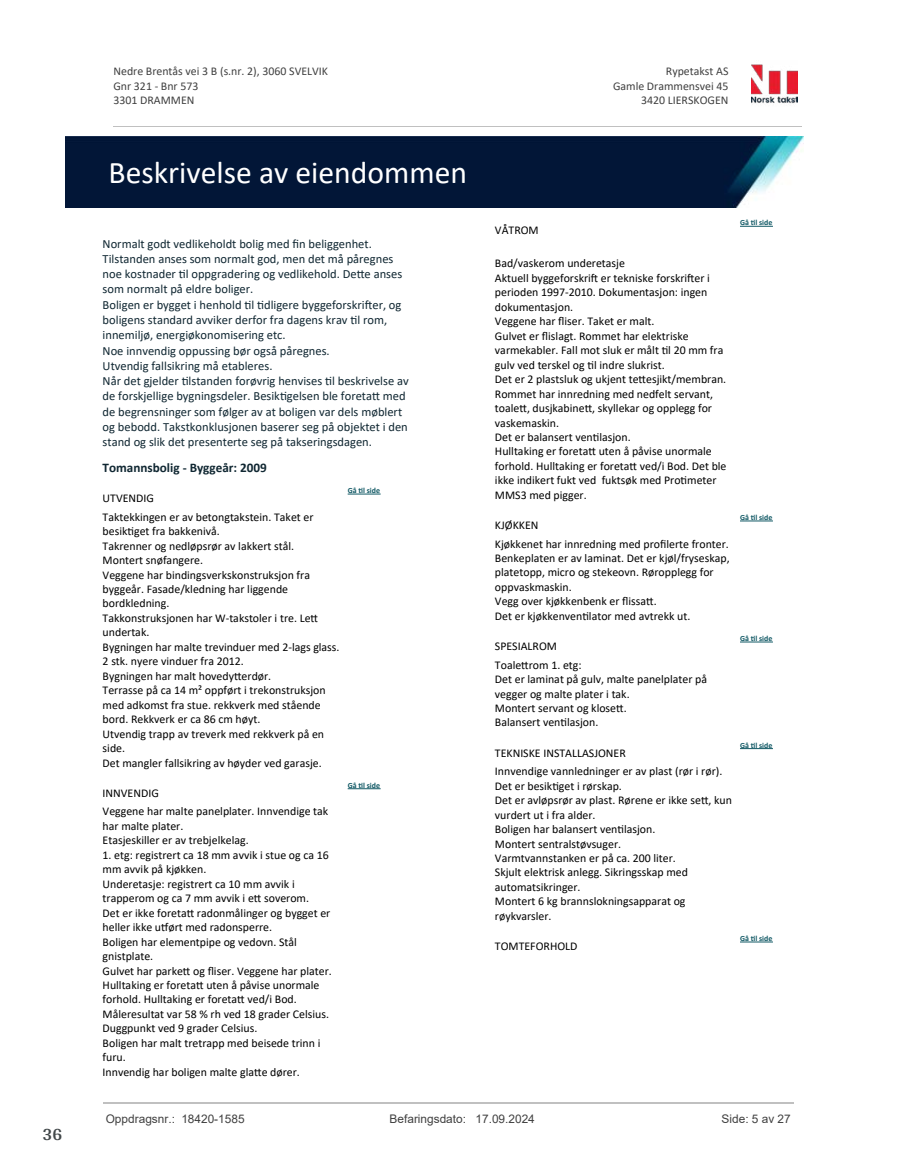
<style>
.page{position:relative;width:915px;height:1172px;background:#fff}
.page>*{position:absolute;margin:0;border:0;box-sizing:border-box;transform-origin:0 0}
.t1{font:31.65px "Calibri";color:#fff}
.t2{font:700 18px "Arya";color:#414749}
.t3{font:700 13.2px "Calibri";color:#102732}
.t4{font:12.45px/15.3px "Calibri";color:#102732}
.t5{font:11.85px/14.4px "Calibri";color:#000}
.t6{font:11.85px/14.5px "Calibri";color:#404040}
.t7{font:11.85px "Arial";color:#404040}
.t8{font:700 7.95px "Calibri";color:#115965}
</style>
<div class="page">
<hr style="left:347px;top:494px;width:33px;height:1px;background:#115965">
<hr style="left:347px;top:788px;width:33px;height:1px;background:#115965">
<hr style="left:739px;top:226px;width:33px;height:1px;background:#115965">
<hr style="left:739px;top:521px;width:33px;height:1px;background:#115965">
<hr style="left:739px;top:642px;width:33px;height:1px;background:#115965">
<hr style="left:739px;top:748px;width:33px;height:1px;background:#115965">
<hr style="left:739px;top:942px;width:33px;height:1px;background:#115965">
<img style="left:751px;top:64px;width:46px;height:40px">
<hr style="left:113px;top:127px;width:688px;height:1px;background:#c0c0c0">
<img style="left:65px;top:137px;width:738px;height:71px">
<hr style="left:103px;top:1102px;width:690px;height:1px;background:#c0c0c0">
<h2 class="t2" style="left:43px;top:1123px;width:21px">36</h2>
<p class="t6" style="left:113px;top:64px;width:216px">Nedre Brentås vei 3 B (s.nr. 2), 3060 SVELVIK<br>Gnr 321 - Bnr 573<br>3301 DRAMMEN</p>
<p class="t6" style="left:665px;top:64px;width:64px">Rypetakst AS</p>
<p class="t6" style="left:613px;top:78px;width:117px">Gamle Drammensvei 45</p>
<p class="t6" style="left:641px;top:93px;width:89px">3420 LIERSKOGEN</p>
<h1 class="t1" style="left:109px;top:150px;width:360px">Beskrivelse av eiendommen</h1>
<p class="t4" style="left:103px;top:235px;width:307px">Normalt godt vedlikeholdt bolig med 昀椀n beliggenhet.<br>Tilstanden anses som normalt god, men det må påregnes noe kostnader 琀椀l oppgradering og vedlikehold. De琀琀e anses som normalt på eldre boliger.<br>Boligen er bygget i henhold 琀椀l 琀椀dligere byggeforskri昀琀er, og boligens standard avviker derfor fra dagens krav 琀椀l rom, innemiljø, energiøkonomisering etc.<br>Noe innvendig oppussing bør også påregnes.<br>Utvendig fallsikring må etableres.<br>Når det gjelder 琀椀lstanden forøvrig henvises 琀椀l beskrivelse av de forskjellige bygningsdeler. Besik琀椀gelsen ble foreta琀琀 med de begrensninger som følger av at boligen var dels møblert og bebodd. Takstkonklusjonen baserer seg på objektet i den stand og slik det presenterte seg på takseringsdagen.</p>
<p class="t3" style="left:103px;top:458px;width:166px">Tomannsbolig - Byggeår: 2009</p>
<p class="t5" style="left:103px;top:491px;width:53px">UTVENDIG</p>
<p class="t8" style="left:347px;top:485px;width:34px">Gå 琀椀l side</p>
<p class="t5" style="left:103px;top:509px;width:238px">Taktekkingen er av betongtakstein. Taket er besik琀椀get fra bakkenivå.<br>Takrenner og nedløpsrør av lakkert stål.<br>Montert snøfangere.<br>Veggene har bindingsverkskonstruksjon fra byggeår. Fasade/kledning har liggende bordkledning.<br>Takkonstruksjonen har W-takstoler i tre. Le琀琀undertak.<br>Bygningen har malte trevinduer med 2-lags glass.<br>2 stk. nyere vinduer fra 2012.<br>Bygningen har malt hovedy琀琀erdør.<br>Terrasse på ca 14 m² oppført i trekonstruksjon med adkomst fra stue. rekkverk med stående bord. Rekkverk er ca 86 cm høyt.<br>Utvendig trapp av treverk med rekkverk på en side.<br>Det mangler fallsikring av høyder ved garasje.</p>
<p class="t5" style="left:103px;top:785px;width:58px">INNVENDIG</p>
<p class="t5" style="left:103px;top:804px;width:227px">Veggene har malte panelplater. Innvendige tak har malte plater.<br>Etasjeskiller er av trebjelkelag.</p>
<p class="t5" style="left:103px;top:847px;width:230px">1. etg: registrert ca 18 mm avvik i stue og ca 16 mm avvik på kjøkken.<br>Underetasje: registrert ca 10 mm avvik i trapperom og ca 7 mm avvik i e琀琀 soverom.<br>Det er ikke foreta琀琀 radonmålinger og bygget er heller ikke u琀昀ørt med radonsperre.<br>Boligen har elementpipe og vedovn. Stål gnistplate.<br>Gulvet har parke琀琀 og 昀氀iser. Veggene har plater.<br>Hulltaking er foreta琀琀 uten å påvise unormale forhold. Hulltaking er foreta琀琀 ved/i Bod.<br>Måleresultat var 58 % rh ved 18 grader Celsius.<br>Duggpunkt ved 9 grader Celsius.<br>Boligen har malt tretrapp med beisede trinn i furu.<br>Innvendig har boligen malte gla琀琀e dører.</p>
<p class="t8" style="left:347px;top:779px;width:34px">Gå 琀椀l side</p>
<p class="t5" style="left:495px;top:223px;width:45px">VÅTROM</p>
<p class="t8" style="left:739px;top:217px;width:34px">Gå 琀椀l side</p>
<p class="t5" style="left:495px;top:256px;width:233px">Bad/vaskerom underetasje<br>Aktuell byggeforskri昀琀 er tekniske forskri昀琀er i perioden 1997-2010. Dokumentasjon: ingen dokumentasjon.<br>Veggene har 昀氀iser. Taket er malt.<br>Gulvet er 昀氀islagt. Rommet har elektriske varmekabler. Fall mot sluk er målt 琀椀l 20 mm fra gulv ved terskel og 琀椀l indre slukrist.<br>Det er 2 plastsluk og ukjent te琀琀esjikt/membran.<br>Rommet har innredning med nedfelt servant, toale琀琀, dusjkabine琀琀, skyllekar og opplegg for vaskemaskin.<br>Det er balansert ven琀椀lasjon.<br>Hulltaking er foreta琀琀 uten å påvise unormale forhold. Hulltaking er foreta琀琀 ved/i Bod. Det ble ikke indikert fukt ved fuktsøk med Pro琀椀meter MMS3 med pigger.</p>
<p class="t5" style="left:495px;top:518px;width:45px">KJØKKEN</p>
<p class="t5" style="left:495px;top:536px;width:236px">Kjøkkenet har innredning med pro昀椀lerte fronter.<br>Benkeplaten er av laminat. Det er kjøl/fryseskap, platetopp, micro og stekeovn. Røropplegg for oppvaskmaskin.<br>Vegg over kjøkkenbenk er 昀氀issa琀琀.<br>Det er kjøkkenven琀椀lator med avtrekk ut.</p>
<p class="t5" style="left:495px;top:639px;width:63px">SPESIALROM</p>
<p class="t5" style="left:495px;top:657px;width:213px">Toale琀琀rom 1. etg:<br>Det er laminat på gulv, malte panelplater på vegger og malte plater i tak.<br>Montert servant og klose琀琀.<br>Balansert ven琀椀lasjon.</p>
<p class="t5" style="left:495px;top:745px;width:132px">TEKNISKE INSTALLASJONER</p>
<p class="t5" style="left:495px;top:764px;width:238px">Innvendige vannledninger er av plast (rør i rør).<br>Det er besik琀椀get i rørskap.<br>Det er avløpsrør av plast. Rørene er ikke se琀琀, kun vurdert ut i fra alder.<br>Boligen har balansert ven琀椀lasjon.<br>Montert sentralstøvsuger.<br>Varmtvannstanken er på ca. 200 liter.<br>Skjult elektrisk anlegg. Sikringsskap med automatsikringer.<br>Montert 6 kg brannslokningsapparat og røykvarsler.</p>
<p class="t5" style="left:495px;top:939px;width:84px">TOMTEFORHOLD</p>
<p class="t8" style="left:739px;top:512px;width:34px">Gå 琀椀l side</p>
<p class="t8" style="left:739px;top:633px;width:34px">Gå 琀椀l side</p>
<p class="t8" style="left:739px;top:739px;width:34px">Gå 琀椀l side</p>
<p class="t8" style="left:739px;top:933px;width:34px">Gå 琀椀l side</p>
<p class="t7" style="left:106px;top:1111px;width:140px">Oppdragsnr.: 18420-1585</p>
<p class="t7" style="left:389px;top:1111px;width:147px">Befaringsdato: 17.09.2024</p>
<p class="t7" style="left:721px;top:1111px;width:71px">Side: 5 av 27</p>
</div>
